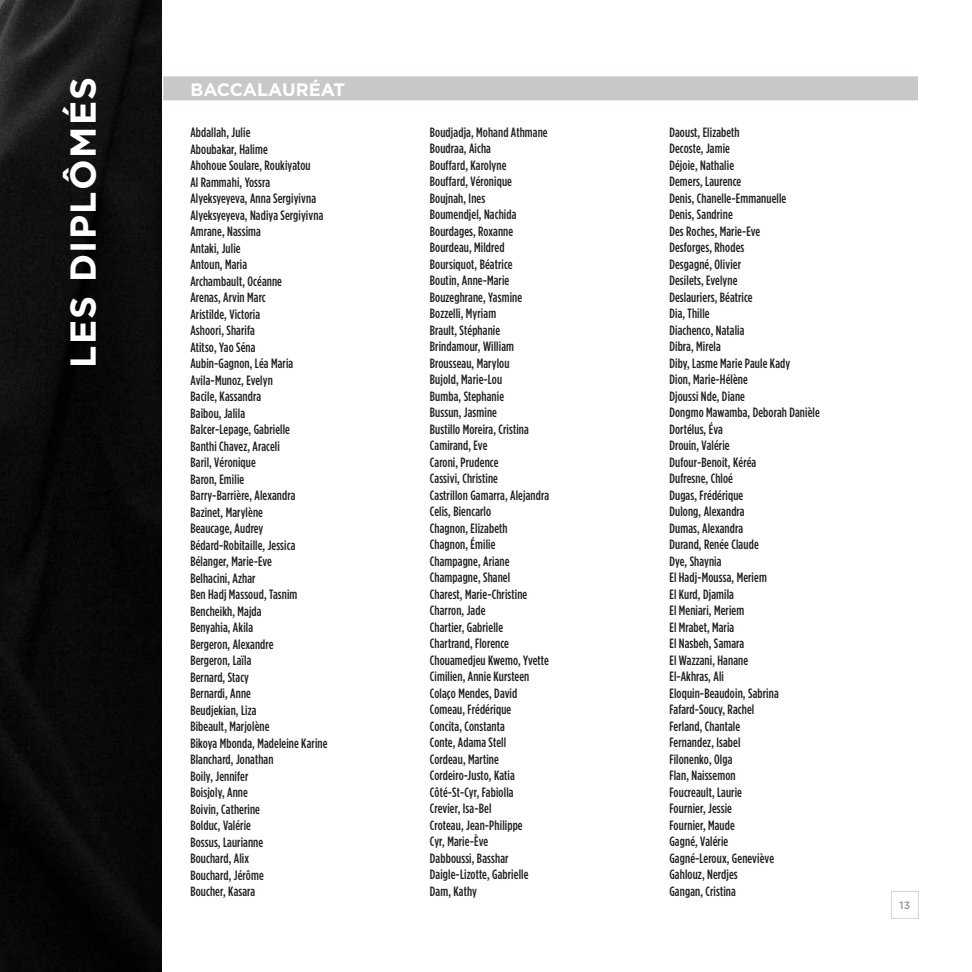
<style>
.page{position:relative;width:972px;height:972px;background:#fff}
.page>*{position:absolute;margin:0;border:0;box-sizing:border-box;transform-origin:0 0}
.t1{font:700 36px "Gotham";letter-spacing:.04em;color:#fff}
.t2{font:700 18px "Gotham";color:#fff}
.t3{font:500 13.5px/16.5px "Gotham Condensed";letter-spacing:.01em;color:#231f20}
.t4{font:500 10.5px "Gotham";color:#939598}
</style>
<div class="page">
<img style="left:0;top:0;width:162px;height:972px">
<div style="left:163px;top:76px;width:755px;height:24px;background:#c7c8ca"></div>
<div style="left:891px;top:891px;width:28px;height:28px;border:1px solid #d1d2d4"></div>
<h1 class="t1" style="left:62px;top:368px;width:293px;rotate:-90deg">LES DIPLÔMÉS</h1>
<h2 class="t2" style="left:190px;top:79px;width:156px">BACCALAURÉAT</h2>
<p class="t3" style="left:190px;top:124px;width:139px">Abdallah, Julie<br>Aboubakar, Halime<br>Ahohoue Soulare, Roukiyatou<br>Al Rammahi, Yossra<br>Alyeksyeyeva, Anna Sergiyivna<br>Alyeksyeyeva, Nadiya Sergiyivna<br>Amrane, Nassima<br>Antaki, Julie<br>Antoun, Maria<br>Archambault, Océanne<br>Arenas, Arvin Marc<br>Aristilde, Victoria<br>Ashoori, Sharifa<br>Atitso, Yao Séna<br>Aubin-Gagnon, Léa Maria<br>Avila-Munoz, Evelyn<br>Bacile, Kassandra<br>Baibou, Jalila<br>Balcer-Lepage, Gabrielle<br>Banthi Chavez, Araceli<br>Baril, Véronique<br>Baron, Emilie<br>Barry-Barrière, Alexandra<br>Bazinet, Marylène<br>Beaucage, Audrey<br>Bédard-Robitaille, Jessica<br>Bélanger, Marie-Eve<br>Belhacini, Azhar<br>Ben Hadj Massoud, Tasnim<br>Bencheikh, Majda<br>Benyahia, Akila<br>Bergeron, Alexandre<br>Bergeron, Laïla<br>Bernard, Stacy<br>Bernardi, Anne<br>Beudjekian, Liza<br>Bibeault, Marjolène<br>Bikoya Mbonda, Madeleine Karine<br>Blanchard, Jonathan<br>Boily, Jennifer<br>Boisjoly, Anne<br>Boivin, Catherine<br>Bolduc, Valérie<br>Bossus, Laurianne<br>Bouchard, Alix<br>Bouchard, Jérôme<br>Boucher, Kasara</p>
<p class="t3" style="left:430px;top:124px;width:121px">Boudjadja, Mohand Athmane<br>Boudraa, Aicha<br>Bouffard, Karolyne<br>Bouffard, Véronique<br>Boujnah, Ines<br>Boumendjel, Nachida<br>Bourdages, Roxanne<br>Bourdeau, Mildred<br>Boursiquot, Béatrice<br>Boutin, Anne-Marie<br>Bouzeghrane, Yasmine<br>Bozzelli, Myriam<br>Brault, Stéphanie<br>Brindamour, William<br>Brousseau, Marylou<br>Bujold, Marie-Lou<br>Bumba, Stephanie<br>Bussun, Jasmine<br>Bustillo Moreira, Cristina<br>Camirand, Eve<br>Caroni, Prudence<br>Cassivi, Christine<br>Castrillon Gamarra, Alejandra<br>Celis, Biencarlo<br>Chagnon, Elizabeth<br>Chagnon, Émilie<br>Champagne, Ariane<br>Champagne, Shanel<br>Charest, Marie-Christine<br>Charron, Jade<br>Chartier, Gabrielle<br>Chartrand, Florence<br>Chouamedjeu Kwemo, Yvette<br>Cimilien, Annie Kursteen<br>Colaço Mendes, David<br>Comeau, Frédérique<br>Concita, Constanta<br>Conte, Adama Stell<br>Cordeau, Martine<br>Cordeiro-Justo, Katia<br>Côté-St-Cyr, Fabiolla<br>Crevier, Isa-Bel<br>Croteau, Jean-Philippe<br>Cyr, Marie-Ève<br>Dabboussi, Basshar<br>Daigle-Lizotte, Gabrielle<br>Dam, Kathy</p>
<p class="t3" style="left:669px;top:124px;width:152px">Daoust, Elizabeth<br>Decoste, Jamie<br>Déjoie, Nathalie<br>Demers, Laurence<br>Denis, Chanelle-Emmanuelle<br>Denis, Sandrine<br>Des Roches, Marie-Eve<br>Desforges, Rhodes<br>Desgagné, Olivier<br>Desilets, Evelyne<br>Deslauriers, Béatrice<br>Dia, Thille<br>Diachenco, Natalia<br>Dibra, Mirela<br>Diby, Lasme Marie Paule Kady<br>Dion, Marie-Hélène<br>Djoussi Nde, Diane<br>Dongmo Mawamba, Deborah Danièle<br>Dortélus, Éva<br>Drouin, Valérie<br>Dufour-Benoit, Kéréa<br>Dufresne, Chloé<br>Dugas, Frédérique<br>Dulong, Alexandra<br>Dumas, Alexandra<br>Durand, Renée Claude<br>Dye, Shaynia<br>El Hadj-Moussa, Meriem<br>El Kurd, Djamila<br>El Meniari, Meriem<br>El Mrabet, Maria<br>El Nasbeh, Samara<br>El Wazzani, Hanane<br>El-Akhras, Ali<br>Eloquin-Beaudoin, Sabrina<br>Fafard-Soucy, Rachel<br>Ferland, Chantale<br>Fernandez, Isabel<br>Filonenko, Olga<br>Flan, Naissemon<br>Foucreault, Laurie<br>Fournier, Jessie<br>Fournier, Maude<br>Gagné, Valérie<br>Gagné-Leroux, Geneviève<br>Gahlouz, Nerdjes<br>Gangan, Cristina</p>
<p class="t4" style="left:900px;top:900px;width:12px">13</p>
</div>
